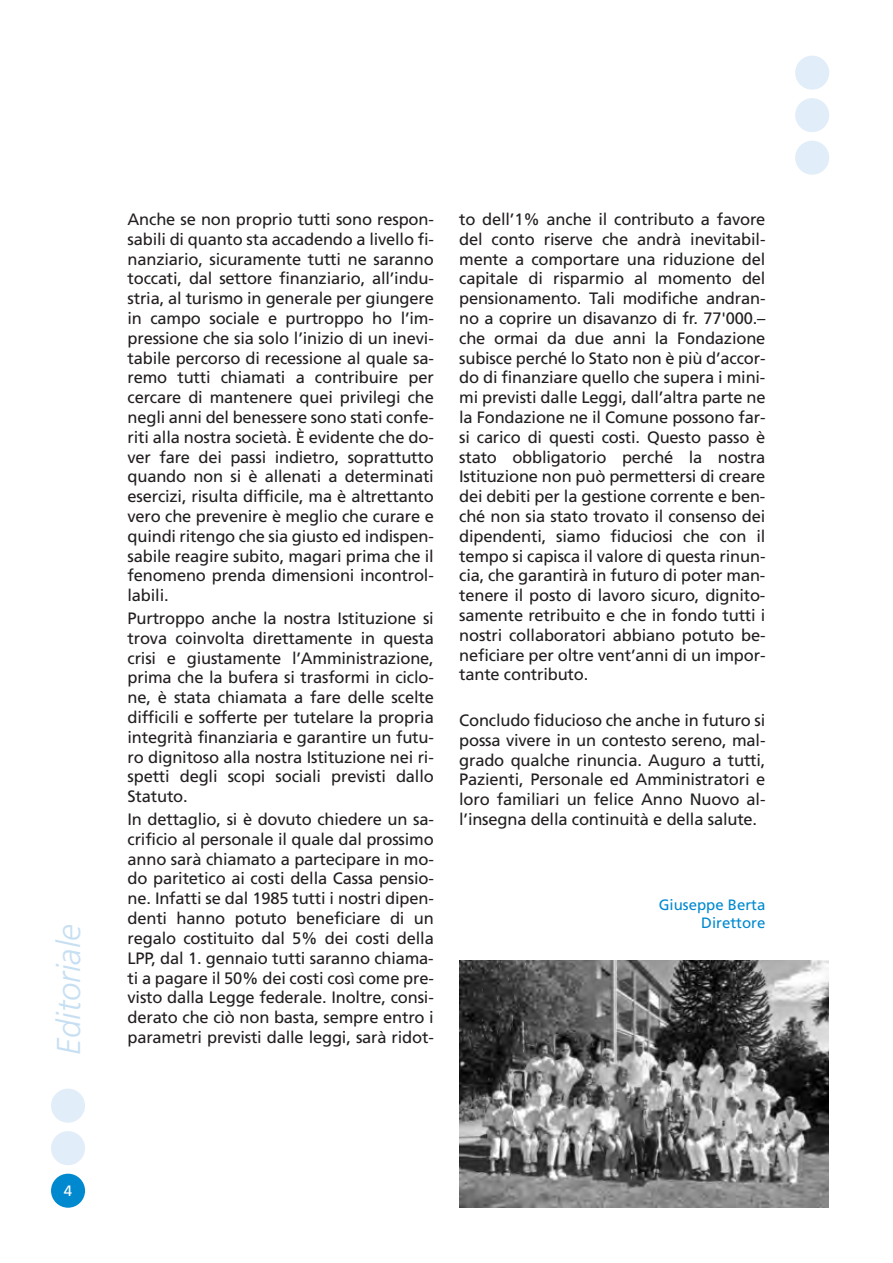
<style>
.page{position:relative;width:893px;height:1263px;background:#fff}
.page>*{position:absolute;margin:0;border:0;box-sizing:border-box;transform-origin:0 0}
.t1{font:italic 300 33px "Frutiger";color:#c7dff2}
.t2{font:16.5px/19.8px "Frutiger";letter-spacing:-.01em;color:#231f20;text-align:justify}
.t3{font:15px/18px "Frutiger";color:#0089cf;text-align:right}
.t4{font:15px "Frutiger";color:#fff}
</style>
<div class="page">
<div style="left:795px;top:56px;width:34px;height:34px;background:#e1edf8;border-radius:50%"></div>
<div style="left:795px;top:98px;width:34px;height:34px;background:#e1edf8;border-radius:50%"></div>
<div style="left:795px;top:141px;width:34px;height:34px;background:#e1edf8;border-radius:50%"></div>
<div style="left:51px;top:1174px;width:34px;height:34px;background:#0089cf;border-radius:50%"></div>
<div style="left:51px;top:1131px;width:34px;height:34px;background:#e1edf8;border-radius:50%"></div>
<div style="left:51px;top:1089px;width:34px;height:34px;background:#e1edf8;border-radius:50%"></div>
<img style="left:459px;top:960px;width:370px;height:248px">
<h1 class="t1" style="left:55px;top:1054px;width:132px;rotate:-90deg">Editoriale</h1>
<p class="t2" style="left:128px;top:211px;width:308px">Anche se non proprio tutti sono respon&shy;sabili di quanto sta accadendo a livello fi&shy;nanziario, sicuramente tutti ne saranno toccati, dal settore finanziario, all’indu&shy;stria, al turismo in generale per giungere in campo sociale e purtroppo ho l’im&shy;pressione che sia solo l’inizio di un inevi&shy;tabile percorso di recessione al quale sa&shy;remo tutti chiamati a contribuire per cercare di mantenere quei privilegi che negli anni del benessere sono stati confe&shy;riti alla nostra società. È evidente che do&shy;ver fare dei passi indietro, soprattutto quando non si è allenati a determinati esercizi, risulta difficile, ma è altrettanto vero che prevenire è meglio che curare e quindi ritengo che sia giusto ed indispen&shy;sabile reagire subito, magari prima che il fenomeno prenda dimensioni incontrol&shy;labili.</p>
<p class="t2" style="left:128px;top:610px;width:308px">Purtroppo anche la nostra Istituzione si trova coinvolta direttamente in questa crisi e giustamente l’Amministrazione, prima che la bufera si trasformi in ciclo&shy;ne, è stata chiamata a fare delle scelte difficili e sofferte per tutelare la propria integrità finanziaria e garantire un futu&shy;ro dignitoso alla nostra Istituzione nei ri&shy;spetti degli scopi sociali previsti dallo Statuto.</p>
<p class="t2" style="left:128px;top:811px;width:308px">In dettaglio, si è dovuto chiedere un sa&shy;crificio al personale il quale dal prossimo anno sarà chiamato a partecipare in mo&shy;do paritetico ai costi della Cassa pensio&shy;ne. Infatti se dal 1985 tutti i nostri dipen&shy;denti hanno potuto beneficiare di un regalo costituito dal 5% dei costi della LPP, dal 1. gennaio tutti saranno chiama&shy;ti a pagare il 50% dei costi così come pre&shy;visto dalla Legge federale. Inoltre, consi&shy;derato che ciò non basta, sempre entro i parametri previsti dalle leggi, sarà ridot-</p>
<p class="t2" style="left:459px;top:211px;width:308px">to dell’1% anche il contributo a favore del conto riserve che andrà inevitabil&shy;mente a comportare una riduzione del capitale di risparmio al momento del pensionamento. Tali modifiche andran&shy;no a coprire un disavanzo di fr. 77'000.– che ormai da due anni la Fondazione subisce perché lo Stato non è più d’accor&shy;do di finanziare quello che supera i mini&shy;mi previsti dalle Leggi, dall’altra parte ne la Fondazione ne il Comune possono far&shy;si carico di questi costi. Questo passo è stato obbligatorio perché la nostra Istituzione non può permettersi di creare dei debiti per la gestione corrente e ben&shy;ché non sia stato trovato il consenso dei dipendenti, siamo fiduciosi che con il tempo si capisca il valore di questa rinun&shy;cia, che garantirà in futuro di poter man&shy;tenere il posto di lavoro sicuro, dignito&shy;samente retribuito e che in fondo tutti i nostri collaboratori abbiano potuto be&shy;neficiare per oltre vent’anni di un impor&shy;tante contributo.</p>
<p class="t2" style="left:459px;top:712px;width:308px">Concludo fiducioso che anche in futuro si possa vivere in un contesto sereno, mal&shy;grado qualche rinuncia. Auguro a tutti, Pazienti, Personale ed Amministratori e loro familiari un felice Anno Nuovo al&shy;l’insegna della continuità e della salute.</p>
<p class="t3" style="left:659px;top:897px;width:108px">Giuseppe Berta<br>Direttore</p>
<p class="t4" style="left:64px;top:1185px;width:10px">4</p>
</div>
